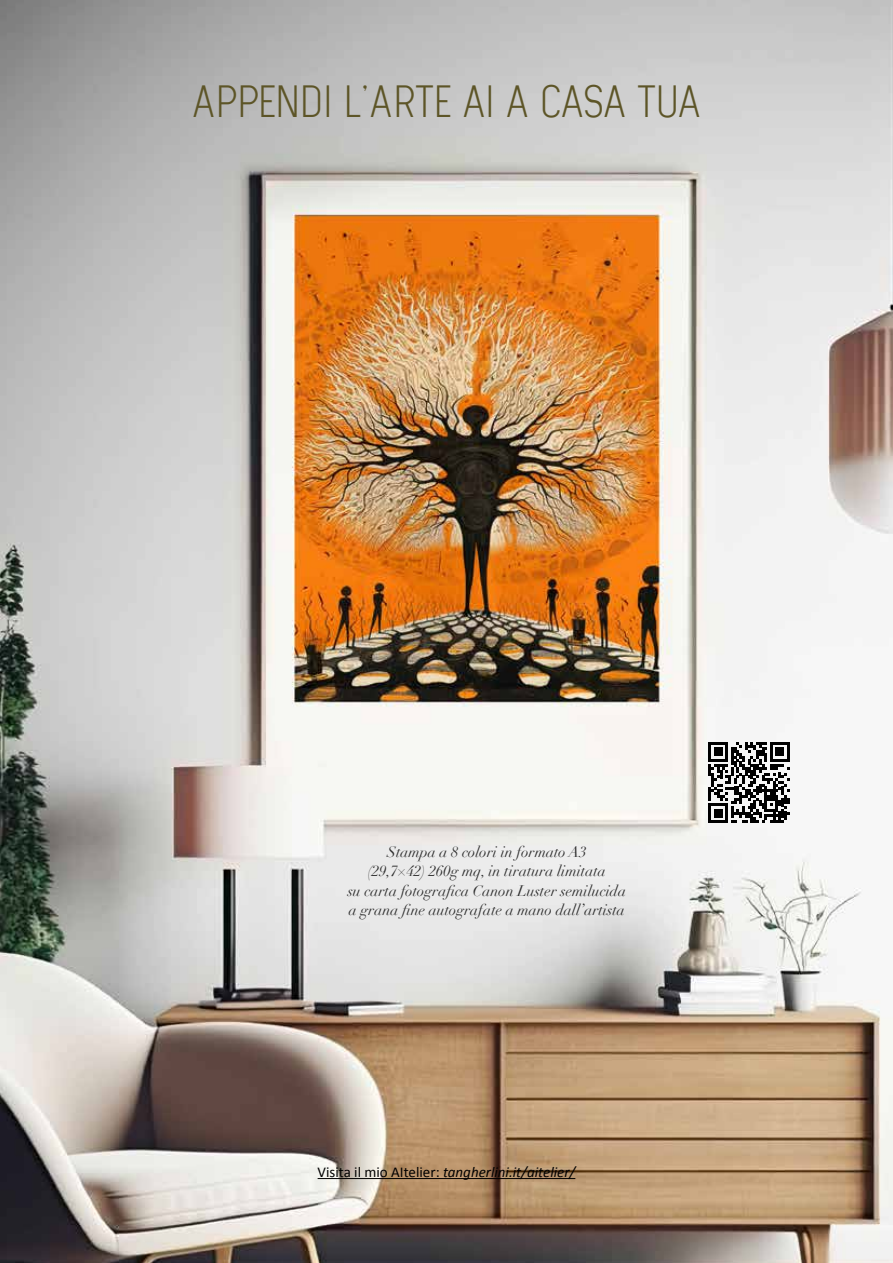
<style>
.page{position:relative;width:893px;height:1263px;background:#fff}
.page>*{position:absolute;margin:0;border:0;box-sizing:border-box;transform-origin:0 0}
.t1{font:300 45px "neuron";color:#5d5527}
.t2{font:italic 15px/19.5px "Didot";color:#2f2f2f;text-align:center}
.t3{font:italic 15px "Calibri";color:#000}
.s1{font-style:normal}
</style>
<div class="page">
<img style="left:0;top:0;width:893px;height:1263px">
<hr style="left:318px;top:1178px;width:257px;height:1px;background:#000">
<svg style="left:708px;top:742px;width:81px;height:81px"></svg>
<h1 class="t1" style="left:192px;top:77px;width:510px">APPENDI L’ARTE AI A CASA TUA</h1>
<p class="t2" style="left:348px;top:842px;width:280px">Stampa a 8 colori in formato A3<br>(29,7×42) 260g mq, in tiratura limitata<br>su carta fotografica Canon Luster semilucida a grana fine autografate a mano dall’artista</p>
<p class="t3" style="left:318px;top:1162px;width:259px"><span class="s1">Visita il mio AItelier:</span> tangherlini.it/aitelier/</p>
</div>
